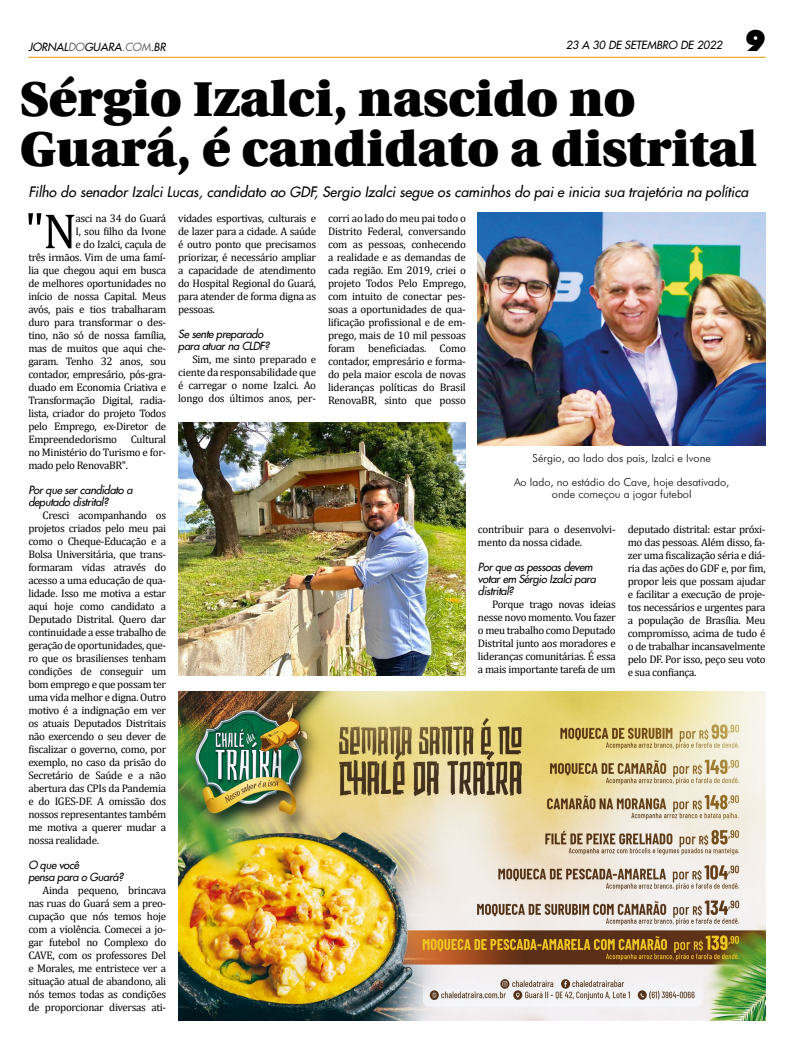
<style>
.page{position:relative;width:794px;height:1049px;background:#fff}
.page>*{position:absolute;margin:0;border:0;box-sizing:border-box;transform-origin:0 0}
.t1{font:50px "Cambria";color:#000}
.t2{font:900 49px/50px "Utopia";color:#000}
.t3{font:900 29.6px "Futura BT";color:#000}
.t4{font:italic 14px "Futura 2";color:#000}
.t5{font:11px/13px "Cambria";letter-spacing:-.03em;color:#000;text-align:justify}
.t6{font:italic 11px/12px "Futura 2";letter-spacing:-.03em;color:#000}
.t7{font:300 11px/24px "Futura BT";color:#000;text-align:center}
.t8{font:italic 11px "Futura 2";color:#000}
.s1{color:#706f6f}
</style>
<div class="page">
<hr style="left:28px;top:57px;width:737px;height:1px;background:#f39200">
<img style="left:478px;top:212px;width:287px;height:233px">
<img style="left:178px;top:692px;width:587px;height:328px">
<img style="left:178px;top:422px;width:287px;height:254px">
<p class="t8" style="left:28px;top:39px;width:139px">JORNAL<span class="s1">DO</span>GUARA<span class="s1">.COM</span>.BR</p>
<p class="t8" style="left:566px;top:37px;width:158px">23 A 30 DE SETEMBRO DE 2022</p>
<h3 class="t3" style="left:745px;top:22px;width:22px">9</h3>
<h2 class="t2" style="left:20px;top:75px;width:738px">Sérgio Izalci, nascido no<br>Guará, é candidato a distrital</h2>
<h1 class="t1" style="left:25px;top:202px;width:54px">"N</h1>
<p class="t5" style="left:76px;top:212px;width:92px">asci na 34 do Guará</p>
<p class="t4" style="left:28px;top:182px;width:721px">Filho do senador Izalci Lucas, candidato ao GDF, Sergio Izalci segue os caminhos do pai e inicia sua trajetória na política</p>
<p class="t5" style="left:178px;top:212px;width:139px">vidades esportivas, culturais e de lazer para a cidade. A saúde é outro ponto que precisamos priorizar, é necessário ampliar a capacidade de atendimento do Hospital Regional do Guará, para atender de forma digna as pessoas.</p>
<p class="t6" style="left:178px;top:328px;width:93px">Se sente preparado para atuar na CLDF?</p>
<p class="t5" style="left:178px;top:353px;width:139px;text-indent:14px">Sim, me sinto preparado e ciente da responsabilidade que é carregar o nome Izalci. Ao longo dos últimos anos, per-</p>
<p class="t5" style="left:328px;top:212px;width:139px">corri ao lado do meu pai todo o Distrito Federal, conversando com as pessoas, conhecendo a realidade e as demandas de cada região. Em 2019, criei o projeto Todos Pelo Emprego, com intuito de conectar pes&shy;soas a oportunidades de qua&shy;lificação profissional e de em&shy;prego, mais de 10 mil pessoas foram beneficiadas. Como contador, empresário e forma&shy;do pela maior escola de novas lideranças políticas do Brasil RenovaBR, sinto que posso</p>
<p class="t5" style="left:76px;top:225px;width:92px">I, sou filho da Ivone</p>
<p class="t5" style="left:76px;top:238px;width:92px">e do Izalci, caçula de</p>
<p class="t5" style="left:28px;top:251px;width:139px">três irmãos. Vim de uma famí-</p>
<p class="t5" style="left:28px;top:264px;width:139px">lia que chegou aqui em busca</p>
<p class="t5" style="left:28px;top:277px;width:139px">de melhores oportunidades no</p>
<p class="t5" style="left:28px;top:290px;width:139px">início de nossa Capital. Meus</p>
<p class="t5" style="left:28px;top:303px;width:139px">avós, pais e tios trabalharam</p>
<p class="t5" style="left:28px;top:316px;width:139px">duro para transformar o des-</p>
<p class="t5" style="left:28px;top:329px;width:139px">tino, não só de nossa família,</p>
<p class="t5" style="left:28px;top:342px;width:139px">mas de muitos que aqui che-</p>
<p class="t5" style="left:28px;top:355px;width:139px">garam. Tenho 32 anos, sou</p>
<p class="t5" style="left:28px;top:368px;width:139px">contador, empresário, pós-gra-</p>
<p class="t5" style="left:28px;top:381px;width:139px">duado em Economia Criativa e</p>
<p class="t5" style="left:28px;top:394px;width:139px">Transformação Digital, radia-</p>
<p class="t5" style="left:28px;top:407px;width:139px">lista, criador do projeto Todos</p>
<p class="t5" style="left:28px;top:420px;width:139px">pelo Emprego, ex-Diretor de</p>
<p class="t5" style="left:28px;top:433px;width:90px">Empreendedorismo</p>
<p class="t5" style="left:28px;top:433px;width:139px;text-indent:102px">Cultural no Ministério do Turismo e for&shy;mado pelo RenovaBR".</p>
<p class="t6" style="left:28px;top:484px;width:106px">Por que ser candidato a deputado distrital?</p>
<p class="t5" style="left:28px;top:509px;width:139px;text-indent:14px">Cresci acompanhando os projetos criados pelo meu pai como o Cheque-Educação e a Bolsa Universitária, que trans&shy;formaram vidas através do acesso a uma educação de qua&shy;lidade. Isso me motiva a estar aqui hoje como candidato a Deputado Distrital. Quero dar continuidade a esse trabalho de geração de oportunidades, que&shy;ro que os brasilienses tenham condições de conseguir um bom emprego e que possam ter uma vida melhor e digna. Outro motivo é a indignação em ver os atuais Deputados Distritais não exercendo o seu dever de fiscalizar o governo, como, por exemplo, no caso da prisão do Secretário de Saúde e a não abertura das CPIs da Pandemia e do IGES-DF. A omissão dos nossos representantes também me motiva a querer mudar a nossa realidade.</p>
<p class="t6" style="left:28px;top:859px;width:97px">O que você<br>pensa para o Guará?</p>
<p class="t5" style="left:28px;top:884px;width:139px;text-indent:14px">Ainda pequeno, brincava nas ruas do Guará sem a preo&shy;cupação que nós temos hoje com a violência. Comecei a jo&shy;gar futebol no Complexo do CAVE, com os professores Del e Morales, me entristece ver a situação atual de abandono, ali nós temos todas as condições de proporcionar diversas ati-</p>
<p class="t7" style="left:514px;top:446px;width:217px">Sérgio, ao lado dos pais, Izalci e Ivone<br>Ao lado, no estádio do Cave, hoje desativado,</p>
<p class="t7" style="left:552px;top:482px;width:141px">onde começou a jogar futebol</p>
<p class="t5" style="left:628px;top:523px;width:139px">deputado distrital: estar próxi&shy;mo das pessoas. Além disso, fa&shy;zer uma fiscalização séria e diá&shy;ria das ações do GDF e, por fim, propor leis que possam ajudar e facilitar a execução de proje&shy;tos necessários e urgentes para a população de Brasília. Meu compromisso, acima de tudo é o de trabalhar incansavelmente pelo DF. Por isso, peço seu voto e sua confiança.</p>
<p class="t5" style="left:478px;top:523px;width:139px">contribuir para o desenvolvi&shy;mento da nossa cidade.</p>
<p class="t6" style="left:478px;top:561px;width:119px">Por que as pessoas devem votar em Sérgio Izalci para distrital?</p>
<p class="t5" style="left:478px;top:598px;width:139px;text-indent:14px">Porque trago novas ideias nesse novo momento. Vou fazer o meu trabalho como Deputado Distrital junto aos moradores e lideranças comunitárias. É essa a mais importante tarefa de um</p>
</div>
